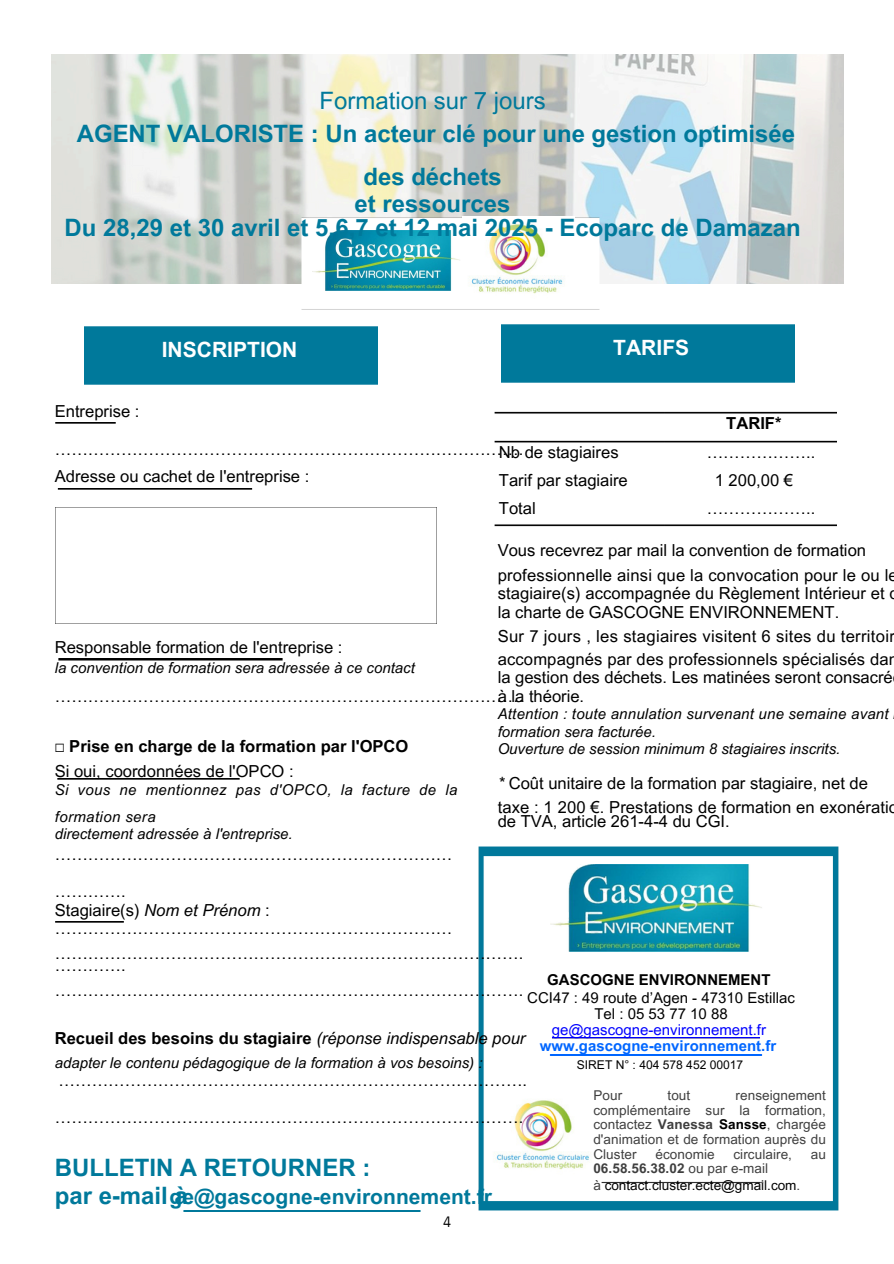
<style>
.page{position:relative;width:894px;height:1264px;background:#fff}
.page>*{position:absolute;margin:0;border:0;box-sizing:border-box;transform-origin:0 0}
.t1{font:700 24px/32.7px "Arial MT Pro";color:#00799b;text-align:center}
.t2{font:700 21px "Arial MT Pro";color:#00799b}
.t3{font:700 21px "Arial MT Pro";color:#fff}
.t4{font:16.65px "Arial MT Pro";letter-spacing:.02em;color:#000}
.t5{font:16.65px "Arial MT Pro";color:#000}
.t6{font:16.5px/24.8px "Arial MT Pro";color:#000}
.t7{font:700 16.5px "Arial MT Pro";color:#000}
.t8{font:italic 15px/17.4px "Arial MT Pro";color:#000}
.t9{font:15px/15.8px "Arial MT Pro";color:#000;text-align:center}
.t10{font:italic 15px/27px "Arial MT Pro";letter-spacing:.025em;color:#000}
.t11{font:700 15px "Arial MT Pro";color:#06f}
.t12{font:700 15px "Arial MT Pro";color:#000}
.t13{font:15px "IBM Plex Sans Cond";color:#000}
.t14{font:13.5px/14.7px "Arial MT Pro";letter-spacing:.005em;color:#3f3f3f;text-align:justify}
.t15{font:13.5px "Arial MT Pro";color:#000}
.t16{font:700 13.5px "Arial MT Pro";letter-spacing:.005em;color:#3f3f3f}
.t17{font:12px "Arial MT Pro";color:#000}
.s1{font-weight:400}
.s2{font-style:italic}
.s3{font-family:"Free Mono";font-weight:400}
.s4{font-weight:400;font-style:italic}
.s5{color:#00f}
.s6{font-weight:700}
.s7{font-weight:700;color:#000}
.s8{color:#3f3f3f}
</style>
<div class="page">
<div style="left:85px;top:326px;width:292px;height:59px;background:#00799b"></div>
<img style="left:478px;top:846px;width:361px;height:365px">
<img style="left:550px;top:864px;width:212px;height:87px">
<img style="left:55px;top:921px;width:69px;height:1px">
<img style="left:55px;top:422px;width:61px;height:2px">
<img style="left:58px;top:659px;width:225px;height:1px">
<img style="left:57px;top:488px;width:196px;height:1px">
<img style="left:57px;top:778px;width:183px;height:1px">
<img style="left:183px;top:1210px;width:238px;height:1px">
<div style="left:501px;top:324px;width:293px;height:59px;background:#00799b"></div>
<img style="left:537px;top:1054px;width:237px;height:1px">
<img style="left:548px;top:1037px;width:215px;height:1px">
<img style="left:494px;top:411px;width:343px;height:116px">
<img style="left:52px;top:54px;width:791px;height:230px">
<img style="left:294px;top:211px;width:312px;height:99px">
<img style="left:312px;top:230px;width:149px;height:61px">
<img style="left:462px;top:217px;width:112px;height:82px">
<img style="left:487px;top:1093px;width:114px;height:82px">
<img style="left:594px;top:1174px;width:176px;height:16px">
<h2 class="t1" style="left:77px;top:87px;width:719px"><span class="s1">Formation sur 7 jours<br></span>AGENT VALORISTE : Un acteur clé pour une gestion optimisée</h2>
<h2 class="t1" style="left:354px;top:166px;width:157px;line-height:27px">des déchets et ressources</h2>
<h2 class="t1" style="left:64px;top:214px;width:737px">Du 28,29 et 30 avril et 5,6,7 et 12 mai 2025 - Ecoparc de Damazan</h2>
<p class="t3" style="left:162px;top:342px;width:137px">INSCRIPTION</p>
<p class="t3" style="left:613px;top:340px;width:77px">TARIFS</p>
<p class="t6" style="left:55px;top:401px;width:86px">Entreprise :</p>
<p class="t6" style="left:55px;top:438px;width:470px">………………………………………………………………………….</p>
<p class="t6" style="left:55px;top:465px;width:256px">Adresse ou cachet de l'entreprise :</p>
<p class="t7" style="left:726px;top:417px;width:57px">TARIF*</p>
<p class="t6" style="left:706px;top:441px;width:110px">………………..</p>
<p class="t6" style="left:714px;top:469px;width:80px">1 200,00 €</p>
<p class="t6" style="left:706px;top:497px;width:110px">………………..</p>
<p class="t6" style="left:497px;top:540px;width:401px">Vous recevrez par mail la convention de formation professionnelle ainsi que la convocation pour le ou le</p>
<p class="t6" style="left:497px;top:585px;width:402px;line-height:19.2px">stagiaire(s) accompagnée du Règlement Intérieur et d la charte de GASCOGNE ENVIRONNEMENT.</p>
<p class="t4" style="left:497px;top:629px;width:398px">Sur 7 jours , les stagiaires visitent 6 sites du territoir</p>
<p class="t6" style="left:497px;top:652px;width:402px;line-height:18.6px">accompagnés par des professionnels spécialisés dan la gestion des déchets. Les matinées seront consacré à la théorie.</p>
<p class="t6" style="left:499px;top:440px;width:130px;line-height:28.2px">Nb de stagiaires<br>Tarif par stagiaire<br>Total</p>
<p class="t6" style="left:55px;top:637px;width:289px">Responsable formation de l'entreprise :</p>
<h4 class="t8" style="left:55px;top:661px;width:361px">la convention de formation sera adressée à ce contact</h4>
<p class="t6" style="left:55px;top:686px;width:470px">………………………………………………………………………….</p>
<p class="t8" style="left:497px;top:707px;width:392px">Attention : toute annulation survenant une semaine avant formation sera facturée.</p>
<p class="t8" style="left:497px;top:742px;width:344px">Ouverture de session minimum 8 stagiaires inscrits.</p>
<p class="t6" style="left:497px;top:772px;width:402px"><span class="s2">*</span> Coût unitaire de la formation par stagiaire, net de taxe : 1 200 €. Prestations de formation en exonératio</p>
<p class="t6" style="left:497px;top:810px;width:233px">de TVA, article 261-4-4 du CGI.</p>
<p class="t7" style="left:55px;top:740px;width:355px"><span class="s3">☐</span> Prise en charge de la formation par l'OPCO</p>
<p class="t6" style="left:55px;top:760px;width:240px">Si oui, coordonnées de l'OPCO :</p>
<p class="t10" style="left:55px;top:777px;width:404px">Si vous ne mentionnez pas d'OPCO, la facture de la formation sera</p>
<p class="t8" style="left:55px;top:826px;width:239px">directement adressée à l'entreprise.</p>
<p class="t6" style="left:55px;top:843px;width:399px">………………………………………………………………</p>
<p class="t6" style="left:55px;top:881px;width:72px">………….</p>
<p class="t6" style="left:55px;top:918px;width:399px">………………………………………………………………</p>
<p class="t6" style="left:55px;top:955px;width:72px">………….</p>
<p class="t5" style="left:55px;top:903px;width:216px">Stagiaire(s) <span class="s2">Nom et Prénom</span> :</p>
<p class="t6" style="left:55px;top:942px;width:470px">………………………………………………………………………….</p>
<p class="t6" style="left:55px;top:979px;width:470px">………………………………………………………………………….</p>
<p class="t7" style="left:55px;top:1031px;width:472px">Recueil des besoins du stagiaire <span class="s4">(réponse indispensable pour</span></p>
<p class="t8" style="left:55px;top:1056px;width:429px">adapter le contenu pédagogique de la formation à vos besoins) :</p>
<p class="t6" style="left:58px;top:1069px;width:470px">………………………………………………………………………….</p>
<p class="t6" style="left:55px;top:1107px;width:470px">………………………………………………………………………….</p>
<h4 class="t12" style="left:547px;top:974px;width:225px">GASCOGNE ENVIRONNEMENT</h4>
<p class="t9" style="left:527px;top:992px;width:269px">CCI47 : 49 route d’Agen - 47310 Estillac<br>Tel : 05 53 77 10 88 <span class="s5">ge@gascogne-environnement.fr</span></p>
<p class="t11" style="left:539px;top:1039px;width:238px">www.gascogne-environnement.fr</p>
<p class="t17" style="left:576px;top:1060px;width:168px">SIRET N° : 404 578 452 00017</p>
<p class="t14" style="left:593px;top:1089px;width:234px;text-indent:142px">renseignement complémentaire sur la formation, contactez <span class="s6">Vanessa</span> <span class="s7">Sansse</span>, chargée d'animation et de formation auprès du Cluster</p>
<p class="t14" style="left:593px;top:1089px;width:30px">Pour</p>
<p class="t14" style="left:667px;top:1089px;width:24px">tout</p>
<p class="t14" style="left:655px;top:1148px;width:61px">économie</p>
<p class="t14" style="left:733px;top:1148px;width:60px">circulaire,</p>
<p class="t14" style="left:810px;top:1148px;width:17px">au</p>
<p class="t16" style="left:593px;top:1163px;width:176px">06.58.56.38.02 <span class="s1">ou par e-mail</span></p>
<p class="t15" style="left:593px;top:1180px;width:208px"><span class="s8">à</span> contact.cluster.ecte@gmail.com<span class="s8">.</span></p>
<h1 class="t1" style="left:55px;top:1154px;width:317px">BULLETIN A RETOURNER :</h1>
<p class="t1" style="left:55px;top:1182px;width:134px">par e-mail à</p>
<h5 class="t2" style="left:169px;top:1188px;width:324px">ge@gascogne-environnement.fr</h5>
<h3 class="t13" style="left:443px;top:1211px;width:10px">4</h3>
</div>
